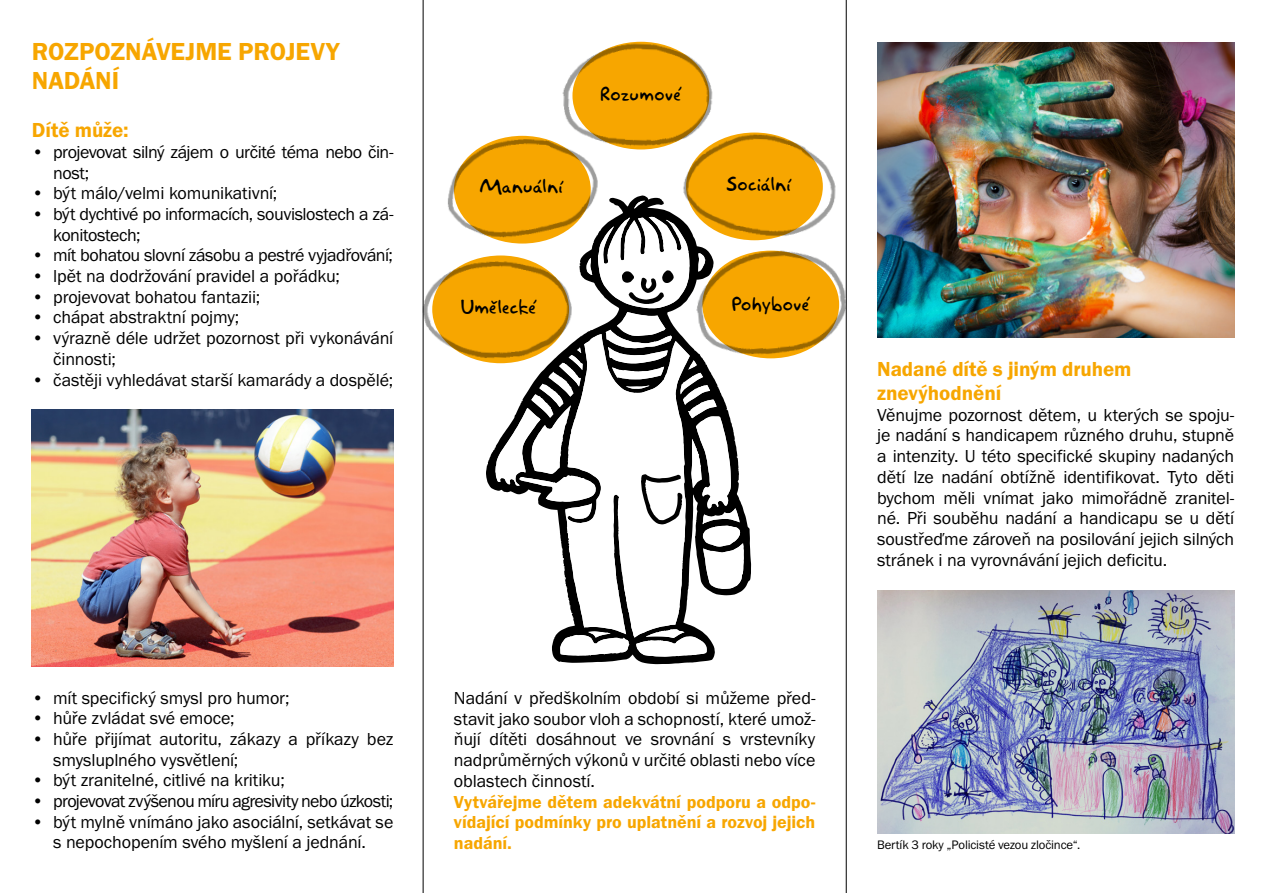
<style>
.page{position:relative;width:1263px;height:893px;background:#fff}
.page>*{position:absolute;margin:0;border:0;box-sizing:border-box;transform-origin:0 0}
.t1{font:600 25.5px/29.2px "Franklin Got Itc TCE";color:#f7a600}
.t2{font:600 21px/24.2px "Franklin Got Itc TCE";letter-spacing:-.005em;color:#f7a600}
.t3{font:18px/20.7px "Franklin Got Itc TCE";letter-spacing:-.01em;color:#000}
.t4{font:600 18px/20.7px "Franklin Got Itc TCE";letter-spacing:-.005em;color:#f7a600;text-align:justify}
.t5{font:18px/20.7px "Franklin Got Itc TCE";letter-spacing:-.03em;color:#000}
.t6{font:18px "Franklin Got Itc TCE";letter-spacing:-.04em;color:#000}
.t7{font:18px "Akbar CE";letter-spacing:.01em;color:#000}
.t8{font:12.75px "Franklin Got Itc TCE";letter-spacing:-.01em;color:#000}
</style>
<div class="page">
<hr style="left:423px;top:0;width:1px;height:893px;background:#000">
<hr style="left:846px;top:0;width:1px;height:893px;background:#000">
<img style="left:32px;top:409px;width:361px;height:257px">
<img style="left:877px;top:43px;width:357px;height:294px">
<img style="left:877px;top:590px;width:357px;height:244px">
<img style="left:562px;top:41px;width:151px;height:109px">
<img style="left:751px;top:243px;width:96px;height:126px">
<img style="left:447px;top:131px;width:163px;height:105px">
<img style="left:676px;top:123px;width:171px;height:120px">
<img style="left:422px;top:255px;width:64px;height:114px">
<svg style="left:486px;top:195px;width:265px;height:469px"></svg>
<svg style="left:634px;top:201px;width:11px;height:7px"></svg>
<svg style="left:495px;top:217px;width:249px;height:440px"></svg>
<h1 class="t1" style="left:32px;top:37px;width:309px">ROZPOZNÁVEJME PROJEVY<br>NADÁNÍ</h1>
<p class="t2" style="left:32px;top:118px;width:98px">Dítě může:</p>
<p class="t5" style="left:53px;top:142px;width:342px;text-indent:-21px">• projevovat silný zájem o určité téma nebo čin&shy;nost;</p>
<p class="t3" style="left:32px;top:183px;width:247px">• být málo/velmi komunikativní;</p>
<p class="t3" style="left:53px;top:204px;width:342px;text-indent:-21px">• být dychtivé po informacích, souvislostech a zá&shy;konitostech;</p>
<p class="t3" style="left:32px;top:245px;width:362px">• mít bohatou slovní zásobu a pestré vyjadřování;</p>
<p class="t3" style="left:32px;top:266px;width:310px">• lpět na dodržování pravidel a pořádku;</p>
<p class="t3" style="left:32px;top:287px;width:230px">• projevovat bohatou fantazii;</p>
<p class="t3" style="left:32px;top:307px;width:209px">• chápat abstraktní pojmy;</p>
<p class="t3" style="left:53px;top:328px;width:342px;text-indent:-21px">• výrazně déle udržet pozornost při vykonávání činnosti;</p>
<p class="t3" style="left:32px;top:369px;width:363px">• častěji vyhledávat starší kamarády a dospělé;</p>
<p class="t7" style="left:600px;top:79px;width:82px">Rozumové</p>
<p class="t7" style="left:480px;top:172px;width:85px">Manuální</p>
<p class="t7" style="left:726px;top:170px;width:66px">Sociální</p>
<p class="t7" style="left:461px;top:292px;width:77px">Umělecké</p>
<p class="t7" style="left:732px;top:289px;width:79px">Pohybové</p>
<p class="t3" style="left:32px;top:687px;width:259px">• mít specifický smysl pro humor;</p>
<p class="t3" style="left:32px;top:708px;width:204px">• hůře zvládat své emoce;</p>
<p class="t3" style="left:53px;top:729px;width:342px;text-indent:-21px">• hůře přijímat autoritu, zákazy a příkazy bez smysluplného vysvětlení;</p>
<p class="t3" style="left:32px;top:770px;width:254px">• být zranitelné, citlivé na kritiku;</p>
<p class="t6" style="left:32px;top:791px;width:363px">• projevovat zvýšenou míru agresivity nebo úzkosti;</p>
<p class="t3" style="left:32px;top:812px;width:363px;text-align:center">• být mylně vnímáno jako asociální, setkávat se s nepochopením svého myšlení a jednání.</p>
<p class="t3" style="left:454px;top:688px;width:363px;text-align:justify">Nadání v předškolním období si můžeme před&shy;stavit jako soubor vloh a schopností, které umož&shy;ňují dítěti dosáhnout ve srovnání s vrstevníky nadprůměrných výkonů v určité oblasti nebo více oblastech činností.</p>
<p class="t4" style="left:454px;top:791px;width:363px">Vytvářejme dětem adekvátní podporu a odpo&shy;vídající podmínky pro uplatnění a rozvoj jejich nadání.</p>
<p class="t2" style="left:877px;top:357px;width:256px">Nadané dítě s jiným druhem znevýhodnění</p>
<p class="t3" style="left:877px;top:405px;width:359px;text-align:justify">Věnujme pozornost dětem, u kterých se spoju&shy;je nadání s handicapem různého druhu, stupně a intenzity. U této specifické skupiny nadaných dětí lze nadání obtížně identifikovat. Tyto děti bychom měli vnímat jako mimořádně zranitel&shy;né. Při souběhu nadání a handicapu se u dětí soustřeďme zároveň na posilování jejich silných stránek i na vyrovnávání jejich deficitu.</p>
<p class="t8" style="left:877px;top:838px;width:205px">Bertík 3 roky „Policisté vezou zločince“.</p>
</div>
